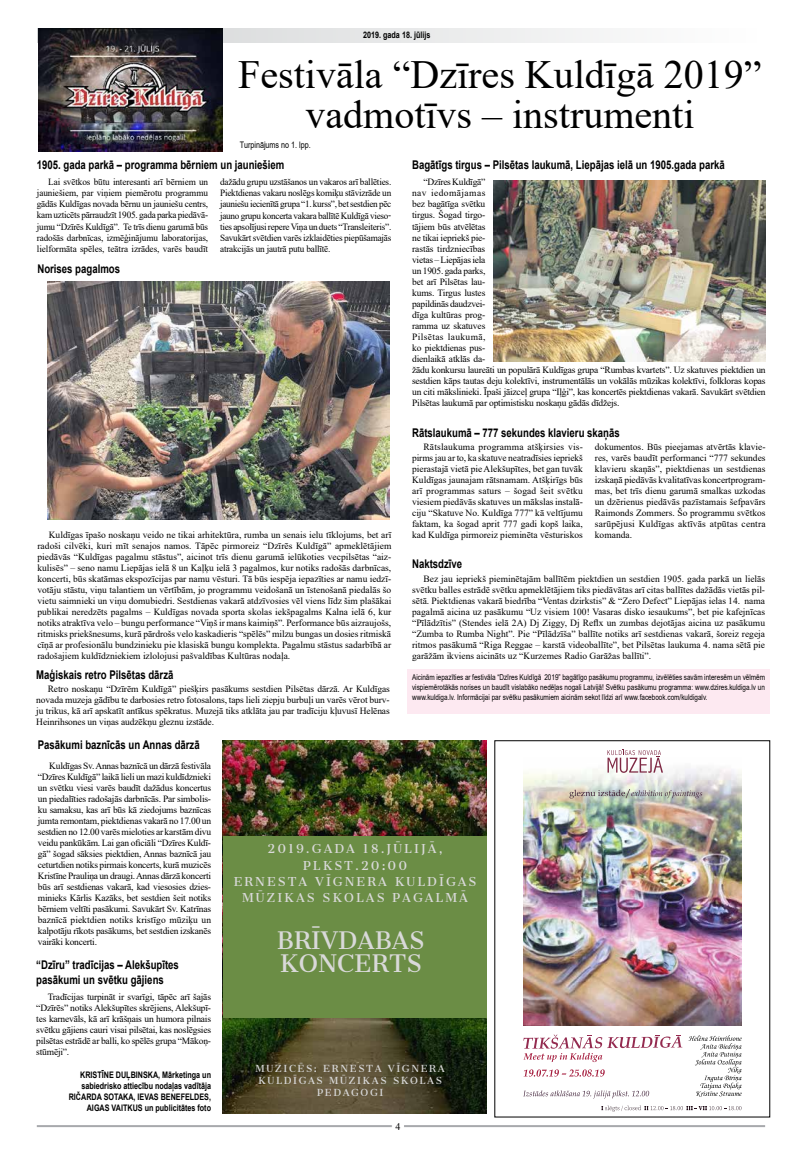
<style>
.page{position:relative;width:794px;height:1163px;background:#fff}
.page>*{position:absolute;margin:0;border:0;box-sizing:border-box;transform-origin:0 0}
.t1{font:40px/40px "Times New Roman";color:#000;text-align:center}
.t2{font:23px/23.4px "Cantata One";color:#d9d9d9}
.t3{font:700 12px/14.4px "Arial";color:#000;scale:.8 1}
.t4{font:11.7px/16.3px "Cantata One";letter-spacing:.17em;color:#d9d9d9;text-align:center}
.t5{font:10px "Times New Roman";color:#000}
.t6{font:9.5px/11px "Times New Roman";letter-spacing:-.02em;color:#000;text-align:justify}
.t7{font:9.3px/12.3px "Cantata One";letter-spacing:.17em;color:#d9d9d9;text-align:center}
.t8{font:700 9px/10.8px "Arial";color:#000;text-align:right;scale:.8 1}
.t9{font:9px "Arial";color:#000;scale:.8 1}
.t10{font:8px/10px "Arial";color:#000;text-align:justify;scale:.8 1}
</style>
<div class="page">
<div style="left:407px;top:669px;width:363px;height:44px;background:#fde9f1"></div>
<svg style="left:37px;top:28px;width:567px;height:15px;fill:#e8e9ea"></svg>
<hr style="left:37px;top:1124px;width:728px;height:2px;background:#a7a9ac">
<div style="left:392px;top:1123px;width:12px;height:7px;background:#fff"></div>
<img style="left:494px;top:180px;width:271px;height:181px">
<img style="left:38px;top:28px;width:185px;height:123px">
<img style="left:523px;top:768px;width:218px;height:257px">
<svg style="left:607px;top:749px;width:56px;height:23px"></svg>
<svg style="left:601px;top:1105px;width:140px;height:6px"></svg>
<svg style="left:688px;top:1035px;width:53px;height:61px"></svg>
<svg style="left:569px;top:788px;width:133px;height:10px"></svg>
<svg style="left:524px;top:1069px;width:81px;height:7px"></svg>
<svg style="left:523px;top:1090px;width:126px;height:8px"></svg>
<svg style="left:523px;top:1034px;width:159px;height:27px"></svg>
<img style="left:47px;top:281px;width:343px;height:238px">
<img style="left:223px;top:740px;width:264px;height:373px">
<div style="left:223px;top:836px;width:264px;height:181px;background:#6b8d45"></div>
<p class="t8" style="left:363px;top:30px;width:86px">2019. gada 18. jūlijs</p>
<h1 class="t1" style="left:238px;top:53px;width:525px">Festivāla “Dzīres Kuldīgā 2019” vadmotīvs – instrumenti</h1>
<p class="t3" style="left:412px;top:158px;width:392px">Bagātīgs tirgus – Pilsētas laukumā, Liepājas ielā un 1905.gada parkā</p>
<p class="t6" style="left:412px;top:176px;width:355px;text-align:left;text-indent:11px">“Dzīres Kuldīgā”<br>nav iedomājamas<br>bez bagātīga svētku<br>tirgus. Šogad tirgo-<br>tājiem būs atvēlētas<br>ne tikai iepriekš pie-<br>rastās tirdzniecības<br>vietas – Liepājas iela<br>un 1905. gada parks,<br>bet arī Pilsētas lau-<br>kums. Tirgus lustes<br>papildinās daudzvei-<br>dīga kultūras prog-<br>ramma uz skatuves<br>Pilsētas laukumā,<br>ko piektdienas pus-<br>dienlaikā atklās da-<br>žādu konkursu laureāti un populārā Kuldīgas grupa “Rumbas kvartets”. Uz skatuves piektdien un sestdien kāps tautas deju kolektīvi, instrumentālās un vokālās mūzikas kolektīvi, folkloras kopas un citi mākslinieki. Īpaši jāizceļ grupa “Iļģi”, kas koncertēs piektdienas vakarā. Savukārt svētdien Pilsētas laukumā par optimistisku noskaņu gādās dīdžejs.</p>
<p class="t9" style="left:240px;top:139px;width:90px">Turpinājums no 1. lpp.</p>
<p class="t3" style="left:37px;top:158px;width:311px">1905. gada parkā – programma bērniem un jauniešiem</p>
<p class="t6" style="left:37px;top:176px;width:173px;text-indent:11px">Lai svētkos būtu interesanti arī bērniem un jauniešiem, par viņiem piemērotu programmu gādās Kuldīgas novada bērnu un jauniešu centrs, kam uzticēts pārraudzīt 1905. gada parka piedāvā&shy;jumu “Dzīrēs Kuldīgā”. Te trīs dienu garumā būs radošās darbnīcas, izmēģinājumu laboratorijas, lielformāta spēles, teātra izrādes, varēs baudīt</p>
<p class="t6" style="left:220px;top:176px;width:173px">dažādu grupu uzstāšanos un vakaros arī ballēties.<br>Piektdienas vakaru noslēgs komiķu stāvizrāde un jauniešu iecienītā grupa “1.kurss”, bet sestdien pēc jauno grupu koncerta vakara ballītē Kuldīgā vieso&shy;ties apsolījusi repere Viņa un duets “Transleiteris”.<br>Savukārt svētdien varēs izklaidēties piepūšamajās atrakcijās un jautrā putu ballītē.</p>
<p class="t3" style="left:37px;top:261px;width:105px">Norises pagalmos</p>
<p class="t6" style="left:37px;top:528px;width:355px;text-indent:11px">Kuldīgas īpašo noskaņu veido ne tikai arhitektūra, rumba un senais ielu tīklojums, bet arī radoši cilvēki, kuri mīt senajos namos. Tāpēc pirmoreiz “Dzīrēs Kuldīgā” apmeklētājiem piedāvās “Kuldīgas pagalmu stāstus”, aicinot trīs dienu garumā ielūkoties vecpilsētas “aiz&shy;kulisēs” – seno namu Liepājas ielā 8 un Kaļķu ielā 3 pagalmos, kur notiks radošās darbnīcas, koncerti, būs skatāmas ekspozīcijas par namu vēsturi. Tā būs iespēja iepazīties ar namu iedzī&shy;votāju stāstu, viņu talantiem un vērtībām, jo programmu veidošanā un īstenošanā piedalās šo vietu saimnieki un viņu domubiedri. Sestdienas vakarā atdzīvosies vēl viens līdz šim plašākai publikai neredzēts pagalms – Kuldīgas novada sporta skolas iekšpagalms Kalna ielā 6, kur notiks atraktīva velo – bungu performance “Viņš ir mans kaimiņš”. Performance būs aizraujošs, ritmisks priekšnesums, kurā pārdrošs velo kaskadieris “spēlēs” milzu bungas un dosies ritmiskā cīņā ar profesionālu bundzinieku pie klasiskā bungu komplekta. Pagalmu stāstus sadarbībā ar radošajiem kuldīdzniekiem izlolojusi pašvaldības Kultūras nodaļa.</p>
<p class="t3" style="left:36px;top:667px;width:173px">Maģiskais retro Pilsētas dārzā</p>
<p class="t6" style="left:36px;top:682px;width:355px;text-indent:11px">Retro noskaņu “Dzīrēm Kuldīgā” piešķirs pasākums sestdien Pilsētas dārzā. Ar Kuldīgas novada muzeja gādību te darbosies retro fotosalons, taps lieli ziepju burbuļi un varēs vērot burv&shy;ju trikus, kā arī apskatīt antīkus spēkratus. Muzejā tiks atklāta jau par tradīciju kļuvusī Helēnas Heinrihsones un viņas audzēkņu gleznu izstāde.</p>
<p class="t3" style="left:412px;top:426px;width:261px">Rātslaukumā – 777 sekundes klavieru skaņās</p>
<p class="t6" style="left:412px;top:440px;width:172px;text-indent:11px">Rātslaukuma programma atšķirsies vis&shy;pirms jau ar to, ka skatuve neatradīsies iepriekš pierastajā vietā pie Alekšupītes, bet gan tuvāk Kuldīgas jaunajam rātsnamam. Atšķirīgs būs arī programmas saturs – šogad šeit svētku viesiem piedāvās skatuves un mākslas instalā&shy;ciju “Skatuve No. Kuldīga 777” kā veltījumu faktam, ka šogad aprit 777 gadi kopš laika, kad Kuldīga pirmoreiz pieminēta vēsturiskos</p>
<p class="t6" style="left:595px;top:440px;width:172px">dokumentos. Būs pieejamas atvērtās klavie&shy;res, varēs baudīt performanci “777 sekundes klavieru skaņās”, piektdienas un sestdienas izskaņā piedāvās kvalitatīvas koncertprogram&shy;mas, bet trīs dienu garumā smalkas uzkodas un dzērienus piedāvās pazīstamais šefpavārs Raimonds Zommers. Šo programmu svētkos sarūpējusi Kuldīgas aktīvās atpūtas centra komanda.</p>
<p class="t3" style="left:412px;top:557px;width:64px">Naktsdzīve</p>
<p class="t6" style="left:412px;top:572px;width:354px;text-indent:11px">Bez jau iepriekš pieminētajām ballītēm piektdien un sestdien 1905. gada parkā un lielās svētku balles estrādē svētku apmeklētājiem tiks piedāvātas arī citas ballītes dažādās vietās pil&shy;sētā. Piektdienas vakarā biedrība “Ventas dzirkstis” &amp; “Zero Defect” Liepājas ielas 14. nama pagalmā aicina uz pasākumu “Uz visiem 100! Vasaras disko iesaukums”, bet pie kafejnīcas “Pīlādzītis” (Stendes ielā 2A) Dj Ziggy, Dj Reflx un zumbas dejotājas aicina uz pasākumu “Zumba to Rumba Night”. Pie “Pīlādzīša” ballīte notiks arī sestdienas vakarā, šoreiz regeja ritmos pasākumā “Riga Reggae – karstā videoballīte”, bet Pilsētas laukuma 4. nama sētā pie garāžām ikviens aicināts uz “Kurzemes Radio Garāžas ballīti”.</p>
<p class="t10" style="left:412px;top:671px;width:443px">Aicinām iepazīties ar festivāla “Dzīres Kuldīgā 2019” bagātīgo pasākumu programmu, izvēlēties savām interesēm un vēlmēm vispiemērotākās norises un baudīt vislabāko nedēļas nogali Latvijā! Svētku pasākumu programma: www.dzires.kuldiga.lv un www.kuldiga.lv. Informācijai par svētku pasākumiem aicinām sekot līdzi arī www.facebook.com/kuldigalv.</p>
<p class="t3" style="left:38px;top:738px;width:204px">Pasākumi baznīcās un Annas dārzā</p>
<p class="t6" style="left:38px;top:759px;width:175px;text-indent:11px">Kuldīgas Sv. Annas baznīcā un dārzā festivāla “Dzīres Kuldīgā” laikā lieli un mazi kuldīdznieki un svētku viesi varēs baudīt dažādus koncertus un piedalīties radošajās darbnīcās. Par simbolis&shy;ku samaksu, kas arī būs kā ziedojums baznīcas jumta remontam, piektdienas vakarā no 17.00 un sestdien no 12.00 varēs mieloties ar karstām divu veidu pankūkām. Lai gan oficiāli “Dzīres Kuldī&shy;gā” šogad sāksies piektdien, Annas baznīcā jau ceturtdien notiks pirmais koncerts, kurā muzicēs Kristīne Prauliņa un draugi. Annas dārzā koncerti būs arī sestdienas vakarā, kad viesosies dzies&shy;minieks Kārlis Kazāks, bet sestdien šeit notiks bērniem veltīti pasākumi. Savukārt Sv. Katrīnas baznīcā piektdien notiks kristīgo mūziķu un kalpotāju rīkots pasākums, bet sestdien izskanēs vairāki koncerti.</p>
<p class="t3" style="left:36px;top:957px;width:180px">“Dzīru” tradīcijas – Alekšupītes pasākumi un svētku gājiens</p>
<p class="t6" style="left:36px;top:990px;width:176px;text-indent:11px">Tradīcijas turpināt ir svarīgi, tāpēc arī šajās “Dzīrēs” notiks Alekšupītes skrējiens, Alekšupī&shy;tes karnevāls, kā arī krāšņais un humora pilnais svētku gājiens cauri visai pilsētai, kas noslēgsies pilsētas estrādē ar balli, ko spēlēs grupa “Mākoņ&shy;stūmēji”.</p>
<p class="t8" style="left:69px;top:1069px;width:179px">KRISTĪN E DUĻBINSKA, Mārketinga un sabiedrisko attiecību nodaļas vadītāja RIČARDA SOTAKA, IEVAS BENEFELDES, AIGAS VAITKUS un publicitātes foto</p>
<p class="t4" style="left:234px;top:840px;width:244px">2019.GADA 18.JŪLIJĀ,<br>PLKST.20:00<br>ERNESTA VĪGNERA KULDĪGAS<br>MŪZIKAS SKOLAS PAGALMĀ</p>
<h2 class="t2" style="left:277px;top:928px;width:149px">BRĪVDABAS<br>KONCERTS</h2>
<p class="t7" style="left:255px;top:1061px;width:191px">MUZICĒS: ERNESTA VĪGNERA<br>KULDĪGAS MŪZIKAS SKOLAS<br>PEDAGOGI</p>
<p class="t5" style="left:395px;top:1119px;width:6px">4</p>
</div>
